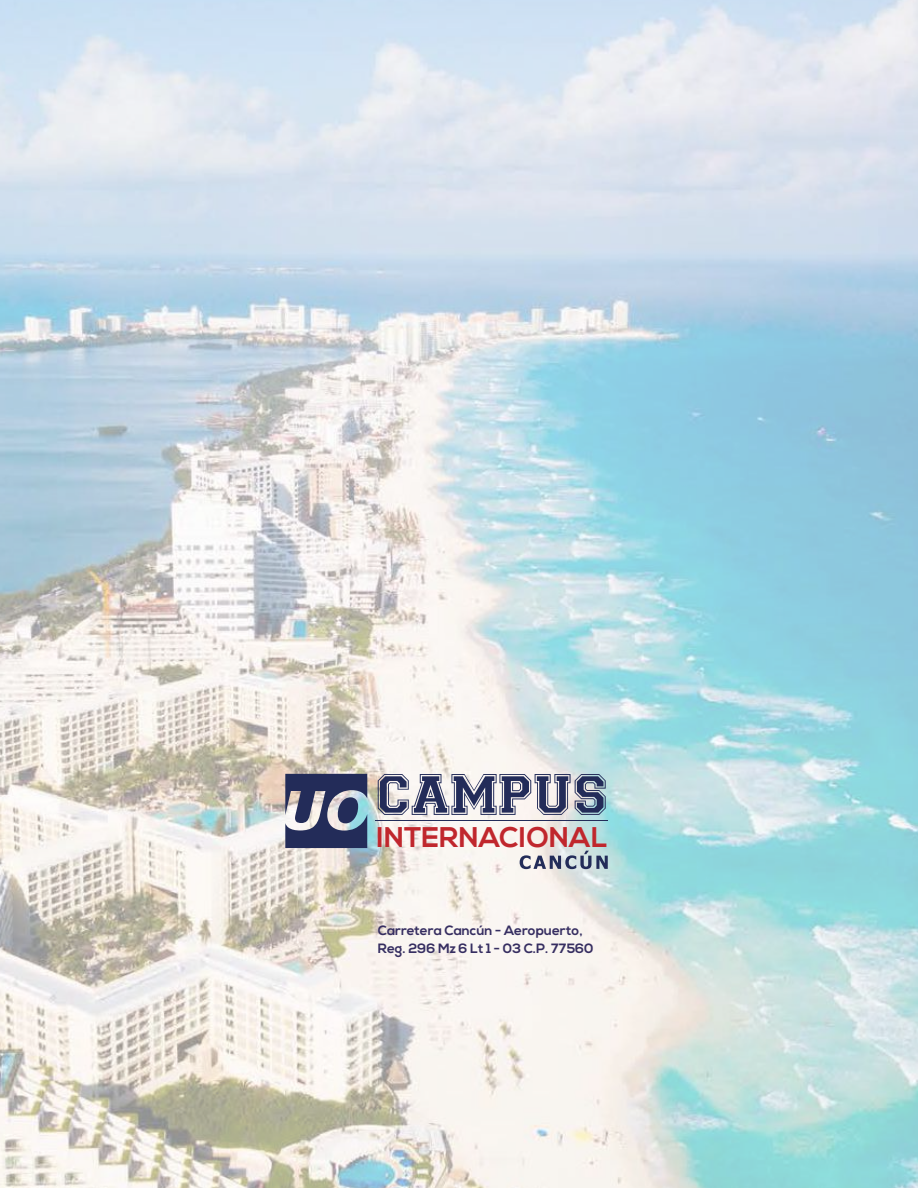
<style>
.page{position:relative;width:918px;height:1188px;background:#fff}
.page>*{position:absolute;margin:0;border:0;box-sizing:border-box;transform-origin:0 0}
.t1{font:58.35px "Varsity";letter-spacing:-.005em;color:#232c59}
.t2{font:700 28.35px "Nexa";color:#c0272d}
.t3{font:700 13.5px/17.5px "Nexa";color:#362e61}
</style>
<div class="page">
<img style="left:0;top:0;width:918px;height:1188px">
<hr style="left:376px;top:821px;width:232px;height:1px;background:#232c59">
<svg style="left:520px;top:851px;width:88px;height:18px;background:#9ea5b3"></svg>
<svg style="left:285px;top:774px;width:82px;height:74px;background:#586080"></svg>
<h1 class="t1" style="left:376px;top:758px;width:234px">CAMPUS</h1>
<h2 class="t2" style="left:377px;top:821px;width:233px">INTERNACIONAL</h2>
<p class="t3" style="left:378px;top:922px;width:217px">Carretera Cancún - Aeropuerto,<br>Reg. 296 Mz 6 Lt 1 - 03 C.P. 77560</p>
</div>
